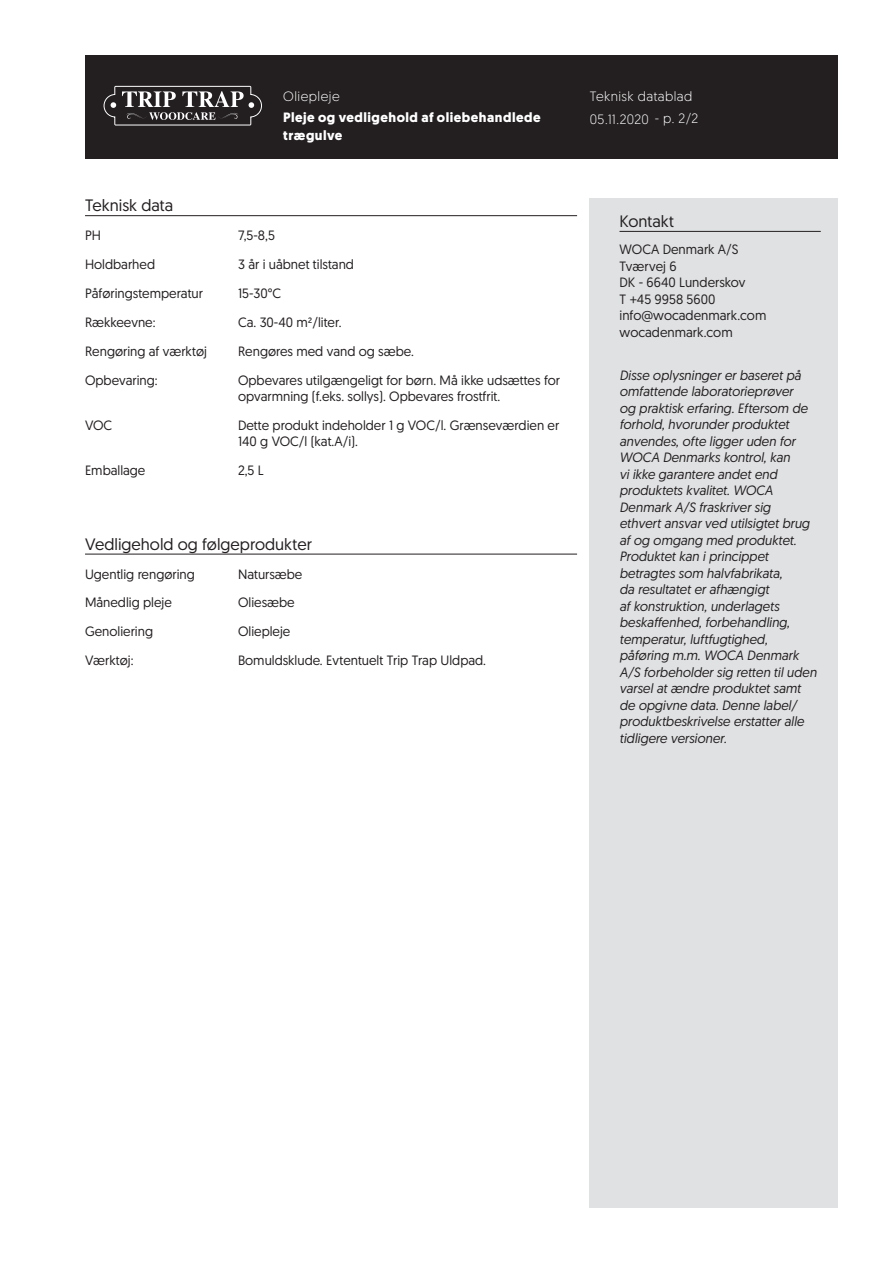
<style>
.page{position:relative;width:893px;height:1263px;background:#fff}
.page>*{position:absolute;margin:0;border:0;box-sizing:border-box;transform-origin:0 0}
.skyBodyHdn{font:16.5px "Geomanist";color:#231f20}
.skyContactHdnBodytex{font:16.5px "Geomanist";color:#231f20}
.skyDisclaimerTxtBody{font:italic 13.5px/16.5px "Geomanist";color:#231f20}
.skyBodyTxt{font:13.5px/16.5px "Geomanist";color:#231f20}
.skyBodyCap{font:13.5px "Geomanist";color:#231f20}
.skyWhiteBoldHdnBodyt{font:700 13.5px/18px "Geomanist";letter-spacing:.04em;color:#fff}
.skyWhiteHdnBodytext{font:300 13.5px "Geomanist";letter-spacing:.03em;color:#fff}
</style>
<div class="page">
<div style="left:85px;top:55px;width:753px;height:104px;background:#231f20"></div>
<div style="left:590px;top:198px;width:248px;height:1010px;background:#e0e1e3"></div>
<hr style="left:619px;top:231px;width:202px;height:1px;background:#231f20">
<hr style="left:85px;top:215px;width:492px;height:1px;background:#231f20">
<hr style="left:85px;top:554px;width:492px;height:1px;background:#231f20">
<svg style="left:104px;top:86px;width:158px;height:40px"></svg>
<p class="skyWhiteHdnBodytext" style="left:283px;top:87px;width:58px">Oliepleje</p>
<p class="skyWhiteBoldHdnBodyt" style="left:283px;top:108px;width:259px">Pleje og vedligehold af oliebehandlede trægulve</p>
<p class="skyBodyHdn" style="left:85px;top:195px;width:90px">Teknisk data</p>
<p class="skyBodyCap" style="left:85px;top:227px;width:17px">PH</p>
<p class="skyBodyTxt" style="left:238px;top:227px;width:38px">7,5-8,5</p>
<p class="skyBodyCap" style="left:85px;top:255px;width:72px">Holdbarhed</p>
<p class="skyBodyTxt" style="left:238px;top:256px;width:117px">3 år i uåbnet tilstand</p>
<p class="skyBodyCap" style="left:85px;top:284px;width:119px">Påføringstemperatur</p>
<p class="skyBodyTxt" style="left:238px;top:284px;width:45px">15-30°C</p>
<p class="skyBodyCap" style="left:85px;top:313px;width:72px">Rækkeevne:</p>
<p class="skyBodyTxt" style="left:238px;top:313px;width:105px">Ca. 30-40 m²/liter.</p>
<p class="skyBodyCap" style="left:85px;top:342px;width:123px">Rengøring af værktøj</p>
<p class="skyBodyTxt" style="left:238px;top:342px;width:177px">Rengøres med vand og sæbe.</p>
<p class="skyBodyCap" style="left:85px;top:371px;width:74px">Opbevaring:</p>
<p class="skyBodyTxt" style="left:238px;top:371px;width:323px">Opbevares utilgængeligt for børn. Må ikke udsættes for opvarmning (f.eks. sollys). Opbevares frostfrit.</p>
<p class="skyBodyCap" style="left:85px;top:416px;width:29px">VOC</p>
<p class="skyBodyTxt" style="left:238px;top:416px;width:323px">Dette produkt indeholder 1 g VOC/l. Grænseværdien er<br>140 g VOC/l (kat.A/i).</p>
<p class="skyBodyCap" style="left:85px;top:462px;width:62px">Emballage</p>
<p class="skyBodyTxt" style="left:238px;top:462px;width:27px">2,5 L</p>
<p class="skyBodyHdn" style="left:85px;top:533px;width:228px">Vedligehold og følgeprodukter</p>
<p class="skyBodyCap" style="left:85px;top:565px;width:111px">Ugentlig rengøring</p>
<p class="skyBodyTxt" style="left:238px;top:565px;width:66px">Natursæbe</p>
<p class="skyBodyCap" style="left:85px;top:594px;width:88px">Månedlig pleje</p>
<p class="skyBodyTxt" style="left:238px;top:594px;width:58px">Oliesæbe</p>
<p class="skyBodyCap" style="left:85px;top:623px;width:70px">Genoliering</p>
<p class="skyBodyTxt" style="left:238px;top:623px;width:54px">Oliepleje</p>
<p class="skyBodyCap" style="left:85px;top:652px;width:50px">Værktøj:</p>
<p class="skyBodyTxt" style="left:238px;top:652px;width:250px">Bomuldsklude. Evtentuelt Trip Trap Uldpad.</p>
<p class="skyWhiteHdnBodytext" style="left:590px;top:87px;width:104px">Teknisk datablad</p>
<p class="skyWhiteHdnBodytext" style="left:590px;top:110px;width:110px">05.11.2020 - p. 2/2</p>
<p class="skyContactHdnBodytex" style="left:619px;top:210px;width:56px">Kontakt</p>
<p class="skyBodyTxt" style="left:619px;top:241px;width:121px">WOCA Denmark A/S</p>
<p class="skyBodyTxt" style="left:619px;top:257px;width:59px">Tværvej 6</p>
<p class="skyBodyTxt" style="left:619px;top:274px;width:127px">DK - 6640 Lunderskov</p>
<p class="skyBodyTxt" style="left:619px;top:290px;width:97px">T +45 9958 5600</p>
<p class="skyBodyTxt" style="left:619px;top:307px;width:148px">info@wocadenmark.com</p>
<p class="skyBodyTxt" style="left:619px;top:323px;width:115px">wocadenmark.com</p>
<p class="skyDisclaimerTxtBody" style="left:619px;top:366px;width:199px">Disse oplysninger er baseret på omfattende laboratorieprøver<br>og praktisk erfaring. Eftersom de forhold, hvorunder produktet anvendes, ofte ligger uden for<br>WOCA Denmarks kontrol, kan<br>vi ikke garantere andet end produktets kvalitet. WOCA<br>Denmark A/S fraskriver sig<br>ethvert ansvar ved utilsigtet brug af og omgang med produktet.<br>Produktet kan i princippet betragtes som halvfabrikata,<br>da resultatet er afhængigt<br>af konstruktion, underlagets beskaffenhed, forbehandling, temperatur, luftfugtighed, påføring m.m. WOCA Denmark<br>A/S forbeholder sig retten til uden varsel at ændre produktet samt de opgivne data. Denne label/ produktbeskrivelse erstatter alle tidligere versioner.</p>
</div>
